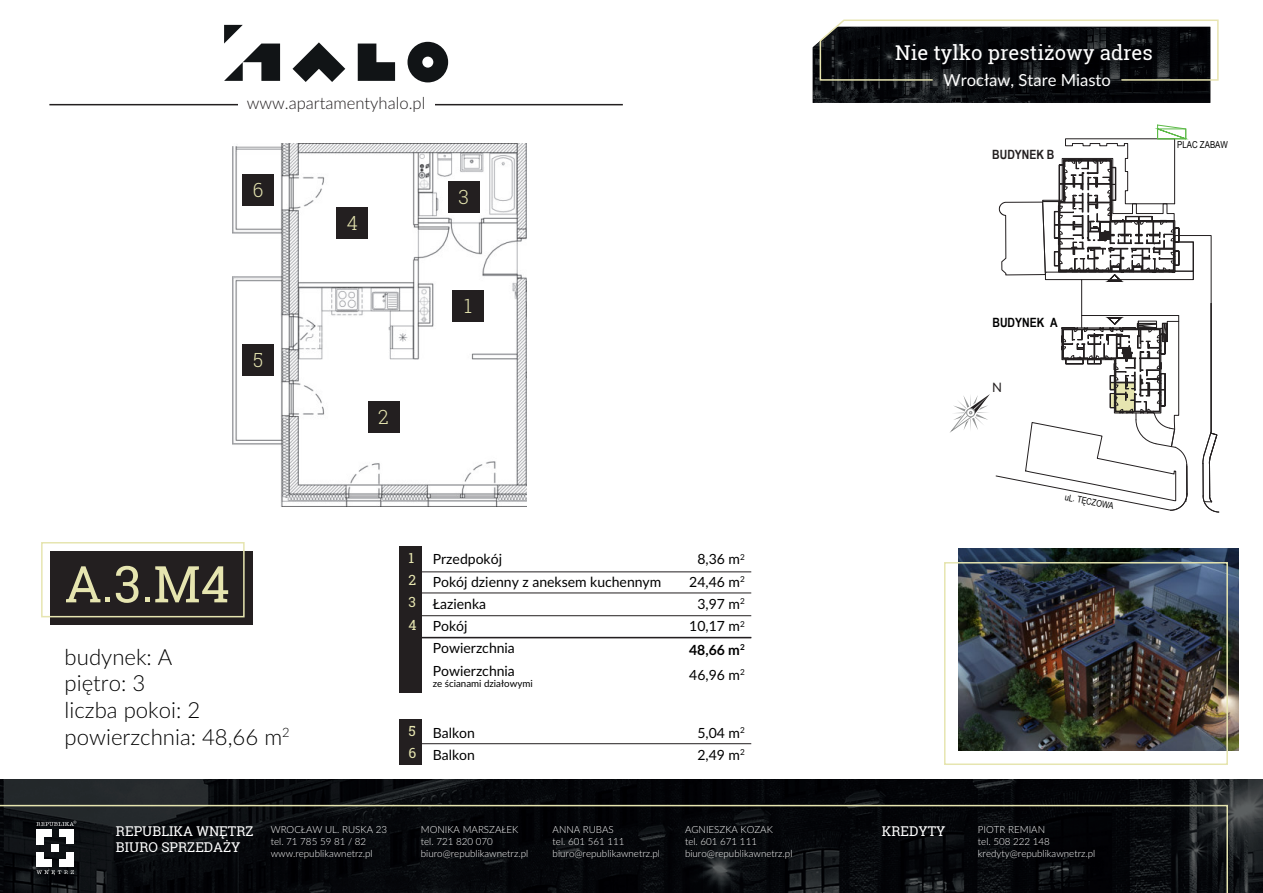
<style>
.page{position:relative;width:1263px;height:893px;background:#fff}
.page>*{position:absolute;margin:0;border:0;box-sizing:border-box;transform-origin:0 0}
.t1{font:50.7px "Roboto Slab";color:#e6e5b0}
.t2{font:300 22.2px/26.5px "Lato";color:#000001}
.t3{font:20.4px "Roboto Slab";color:#fff}
.t4{font:300 19.5px "Roboto Slab";color:#e6e5b0}
.t5{font:300 16.65px "Lato";color:#231f20}
.t6{font:16.65px "Lato";color:#fff}
.t7{font:13.95px/22.4px "Lato";color:#000001}
.t8{font:700 13.95px/25px "Lato";color:#000001}
.t9{font:13.95px/22.4px "Roboto Slab";color:#e6e5b0}
.t10{font:13.5px/16.2px "Roboto Slab";color:#fff}
.t11{font:13.05px "Lato";color:#231f20}
.t12{font:700 12.75px "Arial Narrow";color:#000001}
.t13{font:700 12.75px "Arial Narrow";color:#231f20}
.t14{font:300 9.75px/11.7px "Lato";color:#fff}
.t15{font:9.75px "Lato";color:#000001}
.t16{font:9.6px "Arial Narrow";color:#000001}
.t17{font:9px "Arial Narrow";color:#000001}
.s1{font-weight:400}
</style>
<div class="page">
<img style="left:232px;top:143px;width:294px;height:364px">
<img style="left:959px;top:548px;width:280px;height:202px">
<hr style="left:49px;top:104px;width:574px;height:1px;background:#231f20">
<div style="left:238px;top:94px;width:196px;height:24px;background:#fff"></div>
<div style="left:400px;top:546px;width:22px;height:147px;background:#231f20"></div>
<div style="left:51px;top:551px;width:202px;height:73px;background:#231f20"></div>
<svg style="left:292px;top:42px;width:53px;height:40px"></svg>
<svg style="left:358px;top:44px;width:37px;height:37px"></svg>
<svg style="left:407px;top:42px;width:41px;height:40px"></svg>
<svg style="left:224px;top:25px;width:56px;height:56px"></svg>
<div style="left:368px;top:401px;width:31px;height:31px;background:#231f20"></div>
<div style="left:453px;top:290px;width:31px;height:32px;background:#231f20"></div>
<div style="left:448px;top:181px;width:31px;height:31px;background:#231f20"></div>
<div style="left:337px;top:208px;width:31px;height:31px;background:#231f20"></div>
<div style="left:243px;top:344px;width:31px;height:31px;background:#231f20"></div>
<div style="left:243px;top:174px;width:31px;height:31px;background:#231f20"></div>
<div style="left:41px;top:542px;width:204px;height:75px;border:2px solid #e6e5b0"></div>
<div style="left:400px;top:719px;width:22px;height:46px;background:#231f20"></div>
<hr style="left:400px;top:593px;width:351px;height:1px;background:#231f20">
<hr style="left:400px;top:572px;width:351px;height:1px;background:#231f20">
<hr style="left:400px;top:615px;width:351px;height:1px;background:#231f20">
<hr style="left:400px;top:743px;width:351px;height:1px;background:#231f20">
<hr style="left:400px;top:637px;width:351px;height:1px;background:#231f20">
<svg style="left:813px;top:19px;width:406px;height:84px;background:#282a2b"></svg>
<div style="left:944px;top:562px;width:284px;height:203px;border:2px solid #e6e5b0"></div>
<img style="left:0;top:780px;width:1263px;height:113px">
<svg style="left:0;top:805px;width:1228px;height:88px;background:#0e0f12"></svg>
<svg style="left:950px;top:124px;width:269px;height:388px"></svg>
<h3 class="t5" style="left:247px;top:91px;width:180px">www.apartamentyhalo.pl</h3>
<h3 class="t4" style="left:253px;top:179px;width:12px">6</h3>
<h3 class="t4" style="left:253px;top:349px;width:12px">5</h3>
<h3 class="t4" style="left:347px;top:212px;width:13px">4</h3>
<h3 class="t4" style="left:378px;top:406px;width:12px">2</h3>
<h3 class="t4" style="left:458px;top:186px;width:12px">3</h3>
<h3 class="t4" style="left:464px;top:295px;width:9px">1</h3>
<h3 class="t3" style="left:895px;top:38px;width:259px">Nie tylko prestiżowy adres</h3>
<h3 class="t6" style="left:943px;top:68px;width:169px">Wrocław, Stare Miasto</h3>
<h3 class="t13" style="left:992px;top:147px;width:64px">BUDYNEK B</h3>
<p class="t16" style="left:1177px;top:137px;width:52px">PLAC ZABAW</p>
<h3 class="t12" style="left:992px;top:315px;width:67px">BUDYNEK A</h3>
<h3 class="t11" style="left:992px;top:383px;width:11px">N</h3>
<h1 class="t1" style="left:65px;top:555px;width:167px">A.3.M4</h1>
<h2 class="t2" style="left:65px;top:645px;width:227px">budynek: A<br>piętro: 3<br>liczba pokoi: 2 powierzchnia: 48,66 m<sup>2</sup></h2>
<h3 class="t9" style="left:408px;top:547px;width:10px">1<br>2<br>3<br>4</h3>
<h3 class="t7" style="left:689px;top:549px;width:57px;text-align:center">8,36 m<sup>2<br></sup>24,46 m<sup>2<br></sup>3,97 m<sup>2<br></sup>10,17 m<sup>2</sup></h3>
<h3 class="t8" style="left:689px;top:638px;width:57px">48,66 m<sup>2<br></sup><span class="s1">46,96 m</span><sup>2</sup></h3>
<h3 class="t7" style="left:433px;top:549px;width:230px">Przedpokój<br>Pokój dzienny z aneksem kuchennym<br>Łazienka<br>Pokój<br>Powierzchnia<br>Powierzchnia</h3>
<p class="t15" style="left:433px;top:676px;width:101px">ze ścianami działowymi</p>
<h3 class="t9" style="left:408px;top:720px;width:9px">5<br>6</h3>
<h3 class="t7" style="left:433px;top:722px;width:44px">Balkon<br>Balkon</h3>
<h3 class="t7" style="left:697px;top:722px;width:49px">5,04 m<sup>2<br></sup>2,49 m<sup>2</sup></h3>
<p class="t17" style="left:1066px;top:490px;width:51px;rotate:11deg">uL. TĘCZOWA</p>
<p class="t14" style="left:421px;top:823px;width:109px">MONIKA MARSZAŁEK tel. 721 820 070 biuro@republikawnetrz.pl</p>
<p class="t14" style="left:553px;top:824px;width:109px">ANNA RUBAS<br>tel. 601 561 111 biuro@republikawnetrz.pl</p>
<p class="t14" style="left:978px;top:824px;width:119px">PIOTR REMIAN<br>tel. 508 222 148 kredyty@republikawnetrz.pl</p>
<h3 class="t10" style="left:116px;top:823px;width:139px">REPUBLIKA WNĘTRZ<br>BIURO SPRZEDAŻY</h3>
<p class="t14" style="left:271px;top:824px;width:118px">WROCŁAW UL. RUSKA 23 tel. 71 785 59 81 / 82 www.republikawnetrz.pl</p>
<p class="t14" style="left:685px;top:824px;width:109px">AGNIESZKA KOZAK<br>tel. 601 671 111 biuro@republikawnetrz.pl</p>
<h3 class="t10" style="left:882px;top:823px;width:65px">KREDYTY</h3>
</div>
